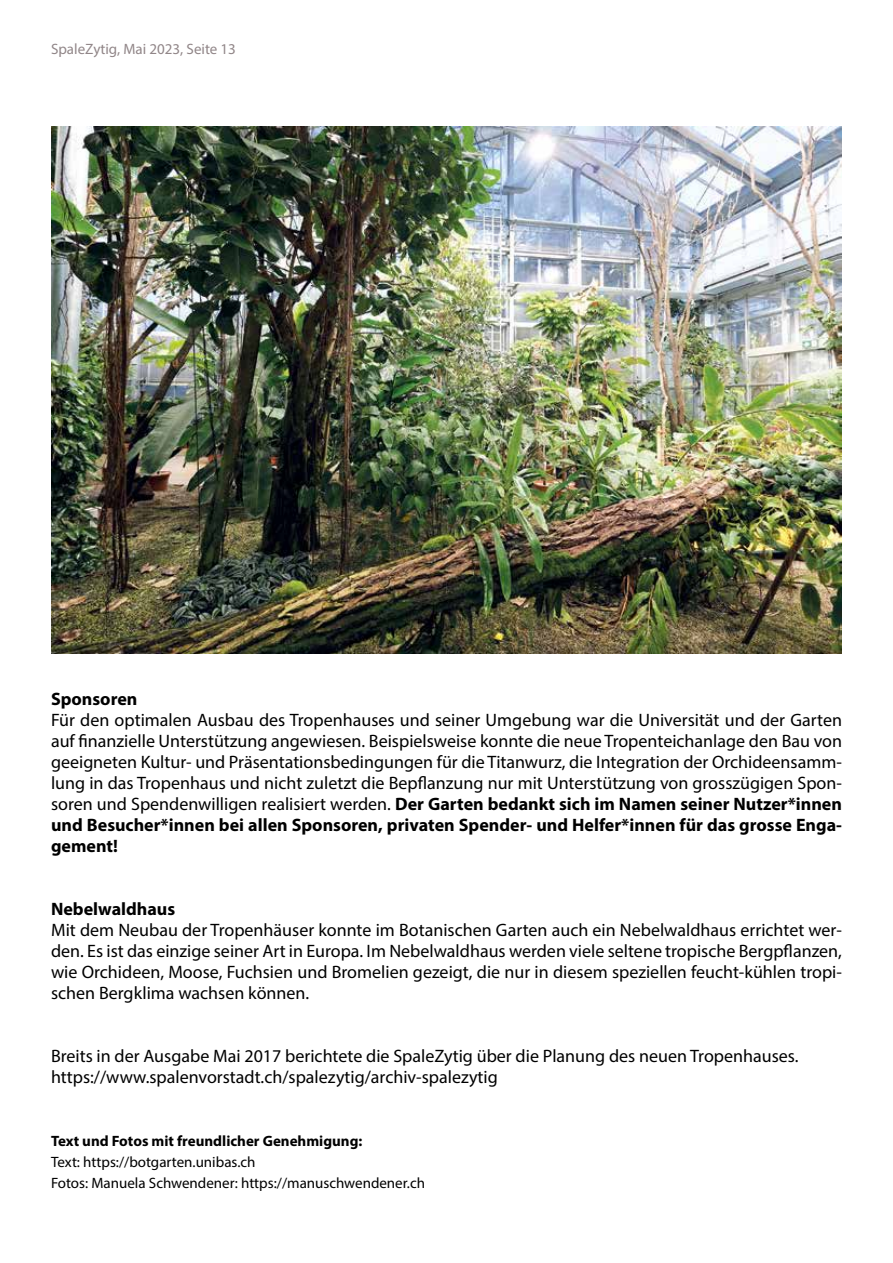
<style>
.page{position:relative;width:893px;height:1263px;background:#fff}
.page>*{position:absolute;margin:0;border:0;box-sizing:border-box;transform-origin:0 0}
.t1{font:18px/21px "Myriad Pro";color:#000;text-align:justify}
.t2{font:700 18px "Myriad Pro";color:#000}
.t3{font:15px/21px "Myriad Pro";color:#000}
.t4{font:700 15px "Myriad Pro";color:#000}
.t5{font:15px "Myriad Pro";color:#918688}
.s1{font-weight:700}
</style>
<div class="page">
<img style="left:51px;top:127px;width:791px;height:527px">
<p class="t5" style="left:51px;top:40px;width:186px">SpaleZytig, Mai 2023, Seite 13</p>
<p class="t2" style="left:51px;top:687px;width:88px">Sponsoren</p>
<p class="t1" style="left:51px;top:709px;width:792px">Für den optimalen Ausbau des Tropenhauses und seiner Umgebung war die Universität und der Garten auf finanzielle Unterstützung angewiesen. Beispielsweise konnte die neue Tropenteichanlage den Bau von geeigneten Kultur- und Präsentationsbedingungen für die Titanwurz, die Integration der Orchideensamm&shy;lung in das Tropenhaus und nicht zuletzt die Bepflanzung nur mit Unterstützung von grosszügigen Spon&shy;soren und Spendenwilligen realisiert werden. <span class="s1">Der Garten bedankt sich im Namen seiner Nutzer*innen und Besucher*innen bei allen Sponsoren, privaten Spender- und Helfer*innen für das grosse Enga&shy;gement!</span></p>
<p class="t2" style="left:51px;top:897px;width:126px">Nebelwaldhaus</p>
<p class="t1" style="left:51px;top:919px;width:792px">Mit dem Neubau der Tropenhäuser konnte im Botanischen Garten auch ein Nebelwaldhaus errichtet wer&shy;den. Es ist das einzige seiner Art in Europa. Im Nebelwaldhaus werden viele seltene tropische Bergpflanzen, wie Orchideen, Moose, Fuchsien und Bromelien gezeigt, die nur in diesem speziellen feucht-kühlen tropi&shy;schen Bergklima wachsen können.</p>
<p class="t1" style="left:51px;top:1045px;width:749px">Breits in der Ausgabe Mai 2017 berichtete die SpaleZytig über die Planung des neuen Tropenhauses. https://www.spalenvorstadt.ch/spalezytig/archiv-spalezytig</p>
<p class="t4" style="left:51px;top:1131px;width:313px">Text und Fotos mit freundlicher Genehmigung:</p>
<p class="t3" style="left:51px;top:1151px;width:376px">Text: https://botgarten.unibas.ch<br>Fotos: Manuela Schwendener: https://manuschwendener.ch</p>
</div>
